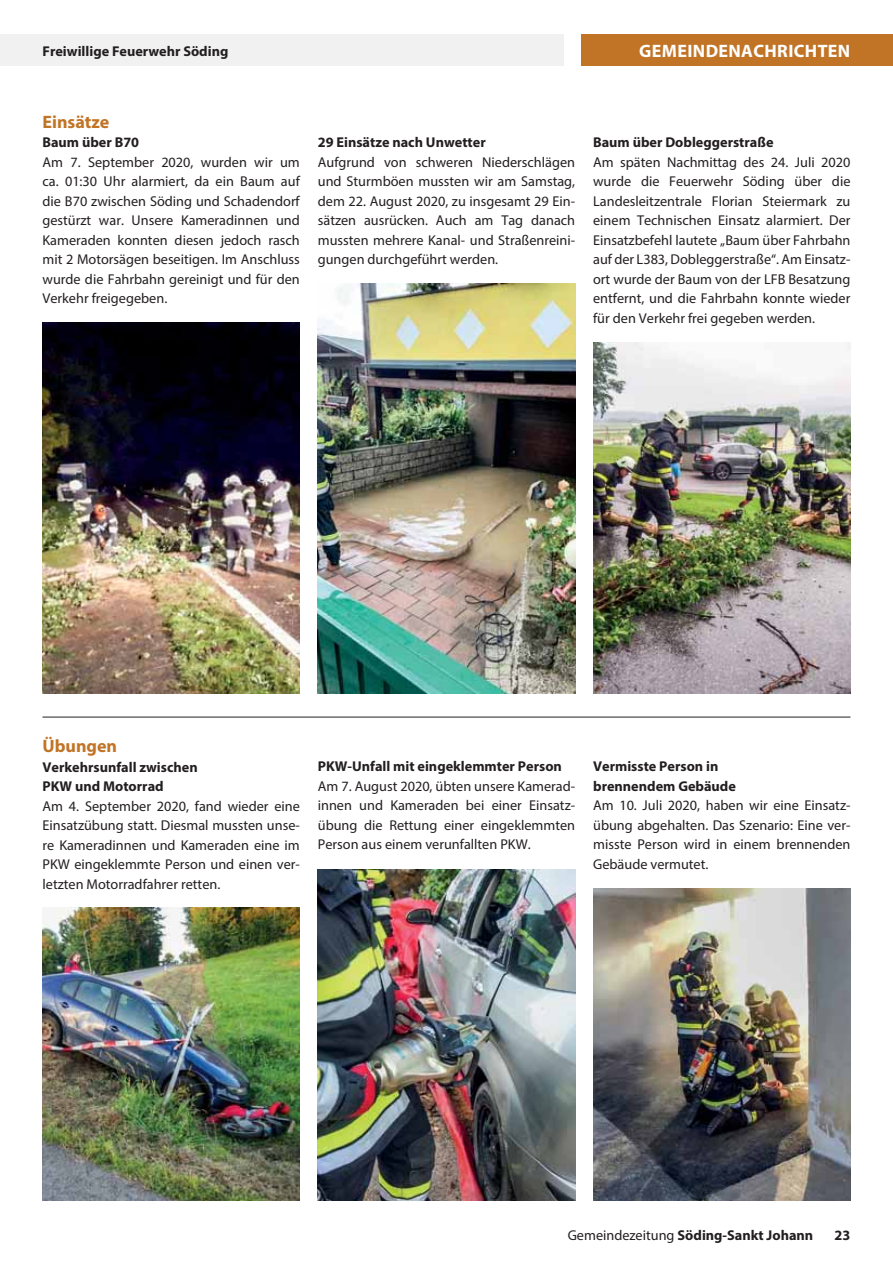
<style>
.page{position:relative;width:893px;height:1263px;background:#fff}
.page>*{position:absolute;margin:0;border:0;box-sizing:border-box;transform-origin:0 0}
.t1{font:700 18px "Myriad Pro";letter-spacing:.02em;color:#fff}
.t2{font:700 18px "Myriad Pro";color:#c17426}
.t3{font:14.25px/19.5px "Myriad Pro";color:#231f20;text-align:justify}
.t4{font:700 14.25px/19.5px "Myriad Pro";color:#231f20}
.s1{font-weight:400}
</style>
<div class="page">
<div style="left:0;top:34px;width:564px;height:32px;background:#f1f1f2"></div>
<div style="left:582px;top:34px;width:311px;height:32px;background:#c17426"></div>
<img style="left:318px;top:284px;width:257px;height:409px">
<img style="left:593px;top:342px;width:257px;height:351px">
<img style="left:43px;top:323px;width:257px;height:370px">
<img style="left:318px;top:869px;width:257px;height:331px">
<img style="left:43px;top:908px;width:257px;height:292px">
<img style="left:593px;top:888px;width:257px;height:312px">
<hr style="left:43px;top:717px;width:807px;height:1px;background:#231f20">
<p class="t4" style="left:43px;top:43px;width:187px">Freiwillige Feuerwehr Söding</p>
<p class="t1" style="left:639px;top:44px;width:213px">GEMEINDENACHRICHTEN</p>
<p class="t2" style="left:43px;top:115px;width:68px">Einsätze</p>
<p class="t4" style="left:43px;top:134px;width:98px">Baum über B70</p>
<p class="t3" style="left:43px;top:154px;width:259px">Am 7. September 2020, wurden wir um ca. 01:30 Uhr alarmiert, da ein Baum auf die B70 zwischen Söding und Schadendorf gestürzt war. Unsere Kameradinnen und Kameraden konnten diesen jedoch rasch mit 2 Motorsägen beseitigen. Im Anschluss wurde die Fahrbahn gereinigt und für den Verkehr freigegeben.</p>
<p class="t4" style="left:318px;top:134px;width:169px">29 Einsätze nach Unwetter</p>
<p class="t3" style="left:318px;top:154px;width:259px">Aufgrund von schweren Niederschlägen und Sturmböen mussten wir am Samstag, dem 22. August 2020, zu insgesamt 29 Ein&shy;sätzen ausrücken. Auch am Tag danach mussten mehrere Kanal- und Straßenreini&shy;gungen durchgeführt werden.</p>
<p class="t4" style="left:593px;top:134px;width:182px">Baum über Dobleggerstraße</p>
<p class="t3" style="left:593px;top:154px;width:259px">Am späten Nachmittag des 24. Juli 2020 wurde die Feuerwehr Söding über die Landes leitzentrale Florian Steiermark zu einem Technischen Einsatz alarmiert. Der Einsatzbefehl lautete „Baum über Fahrbahn auf der L383, Dobleggerstraße“. Am Einsatz&shy;ort wurde der Baum von der LFB Besatzung entfernt, und die Fahrbahn konnte wieder für den Verkehr frei gegeben werden.</p>
<p class="t2" style="left:43px;top:739px;width:76px">Übungen</p>
<p class="t4" style="left:43px;top:758px;width:157px">Verkehrsunfall zwischen<br>PKW und Motorrad</p>
<p class="t3" style="left:43px;top:797px;width:259px">Am 4. September 2020, fand wieder eine Einsatzübung statt. Diesmal mussten unse&shy;re Kameradinnen und Kameraden eine im PKW eingeklemmte Person und einen ver&shy;letzten Motorradfahrer retten.</p>
<p class="t4" style="left:318px;top:758px;width:246px">PKW-Unfall mit eingeklemmter Person</p>
<p class="t3" style="left:318px;top:778px;width:259px">Am 7. August 2020, übten unsere Kamerad&shy;innen und Kameraden bei einer Einsatz&shy;übung die Rettung einer eingeklemmten Person aus einem verunfallten PKW.</p>
<p class="t4" style="left:593px;top:758px;width:144px">Vermisste Person in brennendem Gebäude</p>
<p class="t3" style="left:593px;top:797px;width:259px">Am 10. Juli 2020, haben wir eine Einsatz&shy;übung abgehalten. Das Szenario: Eine ver&shy;misste Person wird in einem brennenden Gebäude vermutet.</p>
<p class="t4" style="left:568px;top:1226px;width:247px"><span class="s1">Gemeindezeitung</span> Söding-Sankt Johann</p>
<p class="t4" style="left:835px;top:1226px;width:17px">23</p>
</div>
